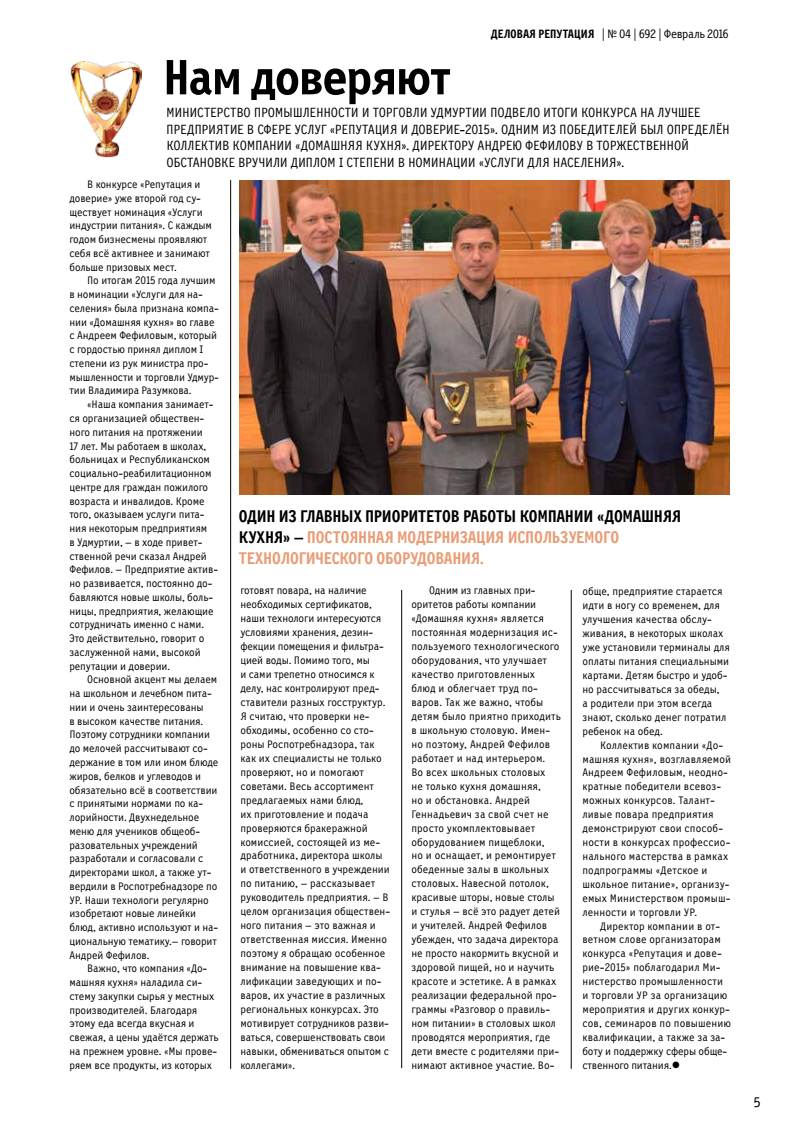
<style>
.page{position:relative;width:791px;height:1134px;background:#fff}
.page>*{position:absolute;margin:0;border:0;box-sizing:border-box;transform-origin:0 0}
.t1{font:700 51.25px "New Letter Gothic C";letter-spacing:-.045em;color:#000}
.t2{font:700 17.5px/21px "New Letter Gothic C";letter-spacing:-.045em;color:#e99d75}
.t3{font:15px "Officina Sans Book OSC";color:#000}
.t4{font:13.75px "New Letter Gothic C";letter-spacing:-.02em;color:#000}
.t5{font:13.75px "New Letter Gothic C";letter-spacing:.02em;color:#000}
.t6{font:12.5px "New Letter Gothic C";letter-spacing:-.04em;color:#000}
.t7{font:11.25px/14px "New Letter Gothic C";letter-spacing:-.01em;color:#000}
.t8{font:11.25px/13.9px "New Letter Gothic C";letter-spacing:.01em;color:#000}
.s1{font-weight:700}
.s2{color:#000}
</style>
<div class="page">
<hr style="left:230px;top:180px;width:1px;height:889px;background:#000">
<hr style="left:401px;top:590px;width:1px;height:478px;background:#000">
<hr style="left:570px;top:590px;width:1px;height:479px;background:#000">
<img style="left:239px;top:181px;width:490px;height:313px">
<img style="left:71px;top:62px;width:71px;height:96px">
<p class="t6" style="left:490px;top:27px;width:239px"><span class="s1">Деловая Репутация</span> | № 04 | 692 | Февраль 2016</p>
<h1 class="t1" style="left:162px;top:50px;width:290px">Нам доверяют</h1>
<p class="t4" style="left:166px;top:105px;width:17px">Минист</p>
<p class="t4" style="left:210px;top:105px;width:14px">ерство</p>
<p class="t4" style="left:254px;top:105px;width:8px">пром</p>
<p class="t4" style="left:283px;top:105px;width:41px">ышленности</p>
<p class="t4" style="left:361px;top:105px;width:19px">и торгов</p>
<p class="t4" style="left:412px;top:105px;width:32px">ли Удмуртии</p>
<p class="t4" style="left:490px;top:105px;width:8px">подв</p>
<p class="t4" style="left:518px;top:105px;width:32px">ело итоги</p>
<p class="t4" style="left:581px;top:105px;width:8px">конкурса</p>
<p class="t4" style="left:639px;top:105px;width:62px">на лучшее</p>
<p class="t4" style="left:166px;top:122px;width:29px">предприяти</p>
<p class="t4" style="left:237px;top:122px;width:118px">е в сфере услуг «Репута</p>
<p class="t4" style="left:374px;top:122px;width:142px">ция и дов ери е-2015». Одним</p>
<p class="t5" style="left:542px;top:122px;width:186px">из победителей был определён</p>
<p class="t4" style="left:166px;top:138px;width:43px">коллектив</p>
<p class="t4" style="left:232px;top:138px;width:9px">компании</p>
<p class="t4" style="left:295px;top:138px;width:53px">«Домашняя</p>
<p class="t4" style="left:365px;top:138px;width:83px">кухня». Директору</p>
<p class="t4" style="left:477px;top:138px;width:93px">Андрею Фефилову</p>
<p class="t4" style="left:586px;top:138px;width:104px">вторжественной</p>
<p class="t4" style="left:166px;top:155px;width:8px">обстановк</p>
<p class="t4" style="left:228px;top:155px;width:188px">е вручили диплом I степени в номина</p>
<p class="t4" style="left:452px;top:155px;width:173px">ции «Услуги для населения».</p>
<p class="t7" style="left:69px;top:178px;width:144px;text-indent:18px">В конкурсе «Репутация и доверие» уже второй год су&shy;ществует номинация «Услуги индустрии питания». С каждым годом бизнесмены проявляют себя всё активнее и занимают больше призовых мест.</p>
<p class="t7" style="left:69px;top:274px;width:151px;text-indent:18px">По итогам 2015 года лучшим в номинации «Услуги для на&shy;селения» была признана компа&shy;нии «Домашняя кухня» во главе с Андреем Фефиловым, который с гордостью принял диплом I степени из рук министра про&shy;мышленности и торговли Удмур&shy;тии Владимира Разумкова.</p>
<p class="t7" style="left:69px;top:398px;width:150px;text-indent:18px">«Наша компания занимает&shy;ся организацией обществен&shy;ного питания на протяжении<br>17 лет. Мы работаем в школах, больницах и Республиканском социально-реабилитационном центре для граждан пожилого возраста и инвалидов. Кроме того, оказываем услуги пита&shy;ния некоторым предприятиям<br>в Удмуртии, – в ходе привет&shy;ственной речи сказал Андрей<br>Фефилов. – Предприятие актив&shy;но развивается, постоянно до&shy;бавляются новые школы, боль&shy;ницы, предприятия, желающие сотрудничать именно с нами.<br>Это действительно, говорит о заслуженной нами, высокой репутации и доверии.</p>
<p class="t7" style="left:69px;top:673px;width:150px;text-indent:18px">Основной акцент мы делаем на школьном и лечебном пита&shy;нии и очень заинтересованы<br>в высоком качестве питания.<br>Поэтому сотрудники компании до мелочей рассчитывают со&shy;держание в том или ином блюде жиров, белков и углеводов и обязательно всё в соответствии с принятыми нормами по ка&shy;лорийности. Двухнедельное меню для учеников общеоб&shy;разовательных учреждений разработали и согласовали с директорами школ, а также ут&shy;вердили в Роспотребнадзоре по<br>УР. Наши технологи регулярно изобретают новые линейки блюд, активно используют и на&shy;циональную тематику.– говорит<br>Андрей Фефилов.</p>
<p class="t7" style="left:69px;top:962px;width:150px;text-indent:18px">Важно, что компания «До&shy;машняя кухня» наладила си&shy;стему закупки сырья у местных производителей. Благодаря этому еда всегда вкусная и свежая, а цены удаётся держать на прежнем уровне. «Мы прове&shy;ряем все продукты, из которых</p>
<h2 class="t2" style="left:238px;top:507px;width:444px"><span class="s2">Один из главн ых приоритетов работы компан ии «Домашняя кухня» –</span> постоянная модерн изация используемого технологического оборудован ия.</h2>
<p class="t7" style="left:240px;top:584px;width:151px">готовят повара, на наличие необходимых сертификатов, наши технологи интересуются условиями хранения, дезин&shy;фекции помещения и фильтра&shy;цией воды. Помимо того, мы<br>и сами трепетно относимся к делу, нас контролируют пред&shy;ставители разных госструктур.<br>Я считаю, что проверки не&shy;обходимы, особенно со сто&shy;роны Роспотребнадзора, так как их специалисты не только проверяют, но и помогают советами. Весь ассортимент предлагаемых нами блюд,<br>их приготовление и подача проверяются бракеражной комиссией, состоящей из ме&shy;дработника, директора школы и ответственного в учреждении по питанию, – рассказывает руководитель предприятия. – В целом организация обществен&shy;ного питания – это важная и ответственная миссия. Именно поэтому я обращаю особенное внимание на повышение ква&shy;лификации заведующих и по&shy;варов, их участие в различных региональных конкурсах. Это мотивирует сотрудников разви&shy;ваться, совершенствовать свои навыки, обмениваться опытом с коллегами».</p>
<p class="t7" style="left:411px;top:584px;width:151px;text-indent:18px">Одним из главных при&shy;оритетов работы компании «Домашняя кухня» является постоянная модернизация ис&shy;пользуемого технологического оборудования, что улучшает качество приготовленных блюд и облегчает труд по&shy;варов. Так же важно, чтобы детям было приятно приходить в школьную столовую. Имен&shy;но поэтому, Андрей Фефилов работает и над интерьером.<br>Во всех школьных столовых<br>не только кухня домашняя,<br>но и обстановка. Андрей<br>Геннадьевич за свой счет не просто укомплектовывает оборудованием пищеблоки,<br>но и оснащает, и ремонтирует обеденные залы в школьных столовых. Навесной потолок, красивые шторы, новые столы и стулья – всё это радует детей и учителей. Андрей Фефилов убежден, что задача директора не просто накормить вкусной и здоровой пищей, но и научить красоте и эстетике. А в рамках реализации федеральной про&shy;граммы «Разговор о правиль&shy;ном питании» в столовых школ проводятся мероприятия, где дети вместе с родителями при&shy;нимают активное участие. Во-</p>
<p class="t7" style="left:582px;top:585px;width:149px">обще, предприятие старается идти в ногу со временем, для улучшения качества обслу&shy;живания, в некоторых школах уже установили терминалы для оплаты питания специальными картами. Детям быстро и удоб&shy;но рассчитываться за обеды,<br>а родители при этом всегда знают, сколько денег потратил ребенок на обед.</p>
<p class="t8" style="left:582px;top:738px;width:150px;text-indent:18px">Коллектив компании «До&shy;машняя кухня», возглавляемой<br>Андреем Фефиловым, неодно&shy;кратные победители всевоз&shy;можных конкурсов. Талант&shy;ливые повара предприятия демонстрируют свои способ&shy;ности в конкурсах профессио&shy;нального мастерства в рамках подпрограммы «Детское и школьное питание», организу&shy;емых Министерством промыш&shy;ленности и торговли УР.</p>
<p class="t8" style="left:582px;top:919px;width:150px;text-indent:18px">Директор компании в от&shy;ветном слове организаторам конкурса «Репутация и дове&shy;рие-2015» поблагодарил Ми&shy;нистерство промышленности и торговли УР за организацию мероприятия и других конкур&shy;сов, семинаров по повышению квалификации, а также за за&shy;боту и поддержку сферы обще&shy;ственного питания.●</p>
<h3 class="t3" style="left:753px;top:1093px;width:9px">5</h3>
</div>
